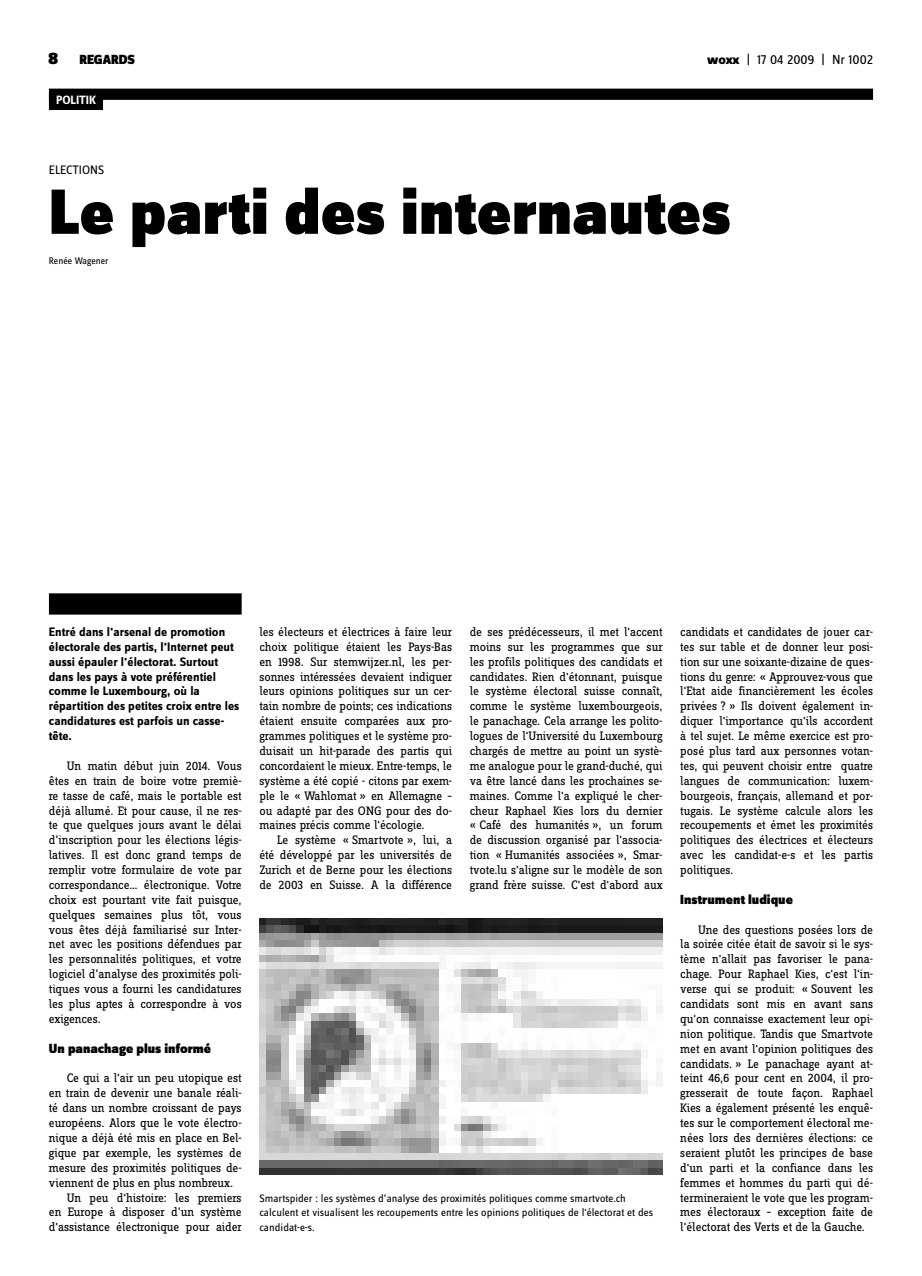
<style>
.page{position:relative;width:922px;height:1276px;background:#fff}
.page>*{position:absolute;margin:0;border:0;box-sizing:border-box;transform-origin:0 0}
.t1{font:900 66.25px "Zine Sans Dis";color:#000}
.t2{font:900 13.75px "Zine Sans Dis";color:#000}
.t3{font:13.75px "Zine Sans Dis";color:#000}
.t4{font:12.75px/14.9px "Zine Slab Dis";color:#000;text-align:justify}
.t5{font:700 12.75px/14.9px "Zine Sans Dis";color:#000}
.t6{font:12.75px "Zine Sans Dis";color:#000}
.t7{font:700 12.5px "Zine Sans Dis";letter-spacing:-.005em;color:#fff}
.t8{font:11.25px/14.9px "Zine Sans Dis";color:#000}
.t9{font:10px "Zine Sans Dis";color:#000}
.s1{font-weight:800}
</style>
<div class="page">
<div style="left:49px;top:89px;width:823px;height:11px;background:#000"></div>
<div style="left:49px;top:94px;width:54px;height:16px;background:#000"></div>
<div style="left:49px;top:593px;width:192px;height:21px;background:#000"></div>
<img style="left:259px;top:918px;width:403px;height:256px">
<p class="t2" style="left:79px;top:53px;width:57px">REGARDS</p>
<p class="t3" style="left:707px;top:53px;width:167px"><span class="s1">woxx</span> | 17 04 2009 | Nr 1002</p>
<p class="t7" style="left:56px;top:93px;width:41px">POLITIK</p>
<p class="t6" style="left:49px;top:163px;width:57px">ELECTIONS</p>
<h1 class="t1" style="left:49px;top:177px;width:683px">Le parti des internautes</h1>
<p class="t9" style="left:49px;top:255px;width:61px">Renée Wagener</p>
<p class="t5" style="left:49px;top:625px;width:192px">Entré dans l'arsenal de promotion électorale des partis, l'Internet peut aussi épauler l'électorat. Surtout dans les pays à vote préférentiel comme le Luxembourg, où la répartition des petites croix entre les candidatures est parfois un casse&shy;tête.</p>
<p class="t4" style="left:49px;top:759px;width:194px;text-indent:18px">Un matin début juin 2014. Vous êtes en train de boire votre premiè&shy;re tasse de café, mais le portable est déjà allumé. Et pour cause, il ne res&shy;te que quelques jours avant le délai d’inscription pour les élections légis&shy;latives. Il est donc grand temps de remplir votre formulaire de vote par correspondance… électronique. Votre choix est pourtant vite fait puisque, quelques semaines plus tôt, vous vous êtes déjà familiarisé sur Inter&shy;net avec les positions défendues par les personnalités politiques, et votre logiciel d’analyse des proximités poli&shy;tiques vous a fourni les candidatures les plus aptes à correspondre à vos exigences.</p>
<p class="t2" style="left:49px;top:1041px;width:164px">Un panachage plus informé</p>
<p class="t4" style="left:67px;top:1071px;width:176px">Ce qui a l'air un peu utopique est</p>
<p class="t4" style="left:49px;top:1086px;width:194px">en train de devenir une banale réali-</p>
<p class="t4" style="left:49px;top:1101px;width:194px">té dans un nombre croissant de pays</p>
<p class="t4" style="left:49px;top:1116px;width:194px">européens. Alors que le vote électro-</p>
<p class="t4" style="left:49px;top:1131px;width:194px">nique a déjà été mis en place en Bel-</p>
<p class="t4" style="left:49px;top:1146px;width:194px">gique par exemple, les systèmes de</p>
<p class="t4" style="left:49px;top:1161px;width:194px">mesure des proximités politiques de-</p>
<p class="t4" style="left:49px;top:1175px;width:186px">viennent de plus en plus nombreux.</p>
<p class="t4" style="left:67px;top:1190px;width:176px">Un peu d'histoire: les premiers</p>
<p class="t4" style="left:49px;top:1205px;width:194px">en Europe à disposer d’un système</p>
<p class="t4" style="left:49px;top:1220px;width:194px">d'assistance électronique pour aider</p>
<p class="t4" style="left:259px;top:625px;width:194px">les électeurs et électrices à faire leur choix politique étaient les Pays-Bas en 1998. Sur stemwijzer.nl, les per&shy;sonnes intéressées devaient indiquer leurs opinions politiques sur un cer&shy;tain nombre de points; ces indications étaient ensuite comparées aux pro&shy;grammes politiques et le système pro&shy;duisait un hit-parade des partis qui concordaient le mieux. Entre-temps, le système a été copié - citons par exem&shy;ple le « Wahlomat » en Allemagne – ou adapté par des ONG pour des do&shy;maines précis comme l'écologie.</p>
<p class="t4" style="left:259px;top:833px;width:194px;text-indent:18px">Le système « Smartvote », lui, a été développé par les universités de Zurich et de Berne pour les élections de 2003 en Suisse. A la différence</p>
<p class="t4" style="left:469px;top:625px;width:194px">de ses prédécesseurs, il met l'accent moins sur les programmes que sur les profils politiques des candidats et candidates. Rien d'étonnant, puisque le système électoral suisse connaît, comme le système luxembourgeois, le panachage. Cela arrange les polito&shy;logues de l'Université du Luxembourg chargés de mettre au point un systè&shy;me analogue pour le grand-duché, qui va être lancé dans les prochaines se&shy;maines. Comme l'a expliqué le cher&shy;cheur Raphael Kies lors du dernier « Café des humanités », un forum de discussion organisé par l'associa&shy;tion « Humanités associées », Smar&shy;tvote.lu s'aligne sur le modèle de son grand frère suisse. C'est d'abord aux</p>
<p class="t4" style="left:680px;top:625px;width:194px">candidats et candidates de jouer car&shy;tes sur table et de donner leur posi&shy;tion sur une soixante-dizaine de ques&shy;tions du genre: « Approuvez-vous que l'Etat aide financièrement les écoles privées ? » Ils doivent également in&shy;diquer l'importance qu'ils accordent à tel sujet. Le même exercice est pro&shy;posé plus tard aux personnes votan&shy;tes, qui peuvent choisir entre quatre langues de communication: luxem&shy;bourgeois, français, allemand et por&shy;tugais. Le système calcule alors les recoupements et émet les proximités politiques des électrices et électeurs avec les candidat-e-s et les partis politiques.</p>
<p class="t2" style="left:680px;top:892px;width:114px">Instrument ludique</p>
<p class="t4" style="left:680px;top:922px;width:194px;text-indent:18px">Une des questions posées lors de la soirée citée était de savoir si le sys&shy;tème n'allait pas favoriser le pana&shy;chage. Pour Raphael Kies, c'est l'in&shy;verse qui se produit: « Souvent les candidats sont mis en avant sans qu'on connaisse exactement leur opi&shy;nion politique. Tandis que Smartvote met en avant l'opinion politiques des candidats. » Le panachage ayant at&shy;teint 46,6 pour cent en 2004, il pro&shy;gresserait de toute façon. Raphael Kies a également présenté les enquê&shy;tes sur le comportement électoral me&shy;nées lors des dernières élections: ce seraient plutôt les principes de base d'un parti et la confiance dans les femmes et hommes du parti qui dé&shy;termineraient le vote que les program&shy;mes électoraux – exception faite de l'électorat des Verts et de la Gauche.</p>
<p class="t8" style="left:259px;top:1191px;width:395px">Smartspider : les systèmes d’analyse des proximités politiques comme smartvote.ch calculent et visualisent les recoupements entre les opinions politiques de l'électorat et des candidat-e-s.</p>
</div>
